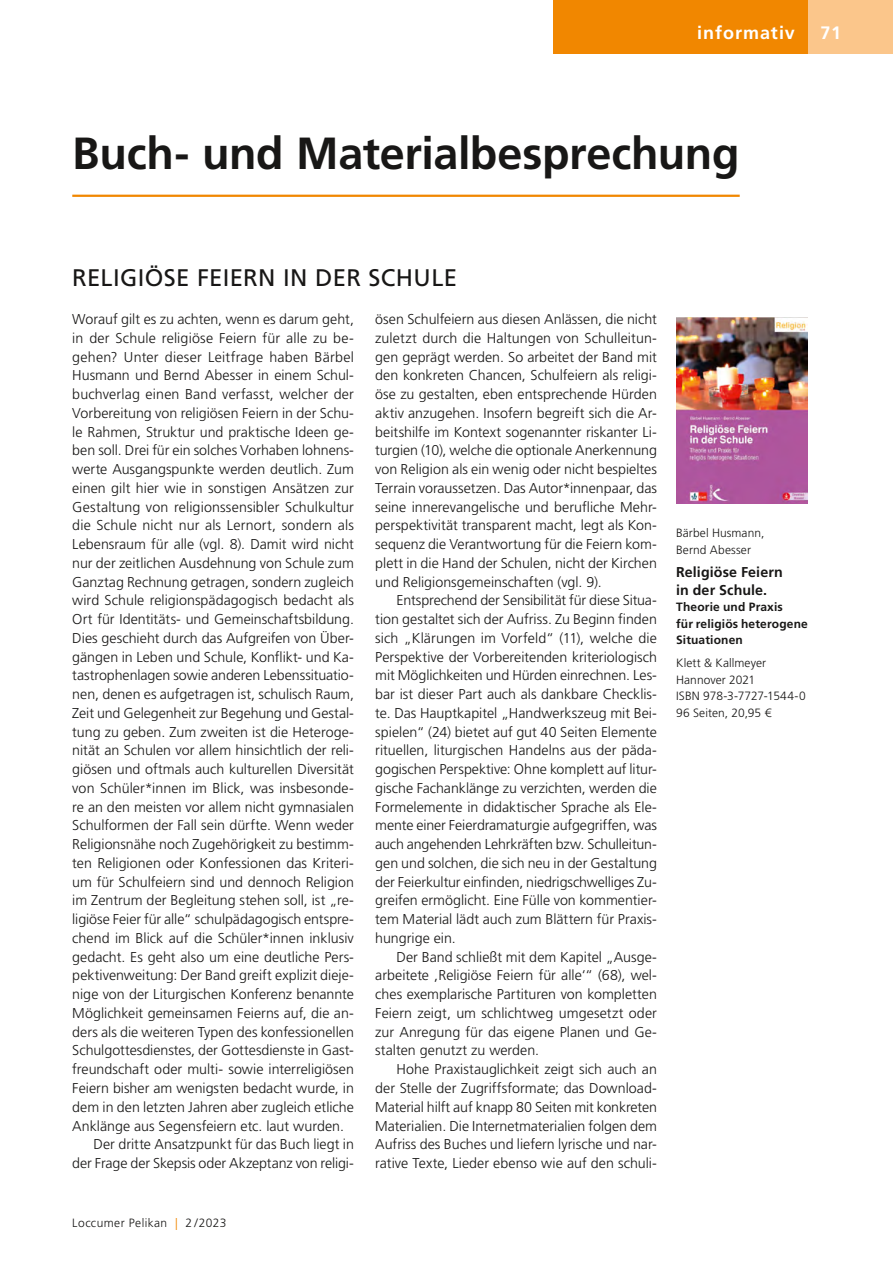
<style>
.page{position:relative;width:893px;height:1263px;background:#fff}
.page>*{position:absolute;margin:0;border:0;box-sizing:border-box;transform-origin:0 0}
.Head{font:700 45px "Frutiger LT Std";letter-spacing:-.005em;color:#181716}
.Head_Rezensionen{font:24px "Frutiger LT Std";letter-spacing:.015em;color:#181716}
.t1{font:700 18px "Frutiger LT Std";letter-spacing:.055em;color:#fff}
.Normal_ohne_Einzug{font:300 14.25px/18.8px "Frutiger LT Std";color:#181716;text-align:justify}
.Rez__Titel{font:700 14.25px/17.2px "Frutiger LT Std";letter-spacing:.01em;color:#181716}
.Rez__Autor_etc{font:300 12px/16.5px "Frutiger LT Std";letter-spacing:.01em;color:#181716}
.Rez__Titel-2{font:700 12px/16.5px "Frutiger LT Std";letter-spacing:.015em;color:#181716}
.Rez__Autor_etc-2{font:300 12px "Frutiger LT Std";letter-spacing:.035em;color:#181716}
.s1{color:#f18700}
</style>
<div class="page">
<div style="left:553px;top:0;width:259px;height:54px;background:#f18700"></div>
<div style="left:808px;top:0;width:85px;height:54px;background:#fbc68b"></div>
<hr style="left:72px;top:195px;width:668px;height:2px;background:#f18700">
<img style="left:676px;top:317px;width:132px;height:187px">
<p class="t1" style="left:697px;top:22px;width:99px">informativ</p>
<p class="t1" style="left:820px;top:22px;width:22px">71</p>
<p class="Head" style="left:72px;top:127px;width:669px">Buch- und Materialbesprechung</p>
<p class="Head_Rezensionen" style="left:72px;top:263px;width:386px">RELIGIÖSE FEIERN IN DER SCHULE</p>
<p class="Normal_ohne_Einzug" style="left:72px;top:310px;width:283px">Worauf gilt es zu achten, wenn es darum geht, in der Schule religiöse Feiern für alle zu be&shy;gehen? Unter dieser Leitfrage haben Bärbel Husmann und Bernd Abesser in einem Schul&shy;buchverlag einen Band verfasst, welcher der Vorbereitung von religiösen Feiern in der Schu&shy;le Rahmen, Struktur und praktische Ideen ge&shy;ben soll. Drei für ein solches Vorhaben lohnens&shy;werte Ausgangspunkte werden deutlich. Zum einen gilt hier wie in sonstigen Ansätzen zur Gestaltung von religionssensibler Schulkultur die Schule nicht nur als Lernort, sondern als Lebensraum für alle (vgl. 8). Damit wird nicht nur der zeitlichen Ausdehnung von Schule zum Ganztag Rechnung getragen, sondern zugleich wird Schule religionspädagogisch bedacht als Ort für Identitäts- und Gemeinschaftsbildung.<br>Dies geschieht durch das Aufgreifen von Über&shy;gängen in Leben und Schule, Konflikt- und Ka&shy;tastrophenlagen sowie anderen Lebenssituatio&shy;nen, denen es aufgetragen ist, schulisch Raum, Zeit und Gelegenheit zur Begehung und Gestal&shy;tung zu geben. Zum zweiten ist die Heteroge&shy;nität an Schulen vor allem hinsichtlich der reli&shy;giösen und oftmals auch kulturellen Diversität von Schüler*innen im Blick, was insbesonde&shy;re an den meisten vor allem nicht gymnasialen Schulformen der Fall sein dürfte. Wenn weder Religionsnähe noch Zugehörigkeit zu bestimm&shy;ten Religionen oder Konfessionen das Kriteri&shy;um für Schulfeiern sind und dennoch Religion im Zentrum der Begleitung stehen soll, ist „re&shy;ligiöse Feier für alle“ schulpädagogisch entspre&shy;chend im Blick auf die Schüler*innen inklusiv gedacht. Es geht also um eine deutliche Pers&shy;pektivenweitung: Der Band greift explizit dieje&shy;nige von der Liturgischen Konferenz benannte Möglichkeit gemeinsamen Feierns auf, die an&shy;ders als die weiteren Typen des konfessionellen Schulgottesdienstes, der Gottesdienste in Gast&shy;freundschaft oder multi- sowie interreligiösen Feiern bisher am wenigsten bedacht wurde, in dem in den letzten Jahren aber zugleich etliche Anklänge aus Segensfeiern etc. laut wurden.</p>
<p class="Normal_ohne_Einzug" style="left:72px;top:1135px;width:283px;text-align:right">Der dritte Ansatzpunkt für das Buch liegt in der Frage der Skepsis oder Akzeptanz von religi-</p>
<p class="Normal_ohne_Einzug" style="left:375px;top:310px;width:283px">ösen Schulfeiern aus diesen Anlässen, die nicht zuletzt durch die Haltungen von Schulleitun&shy;gen geprägt werden. So arbeitet der Band mit den konkreten Chancen, Schulfeiern als religi&shy;öse zu gestalten, eben entsprechende Hürden aktiv anzugehen. Insofern begreift sich die Ar&shy;beitshilfe im Kontext sogenannter riskanter Li&shy;turgien (10), welche die optionale Anerkennung von Religion als ein wenig oder nicht bespieltes Terrain voraussetzen. Das Autor*innenpaar, das seine innerevangelische und berufliche Mehr&shy;perspektivität transparent macht, legt als Kon&shy;sequenz die Verantwortung für die Feiern kom&shy;plett in die Hand der Schulen, nicht der Kirchen und Religionsgemeinschaften (vgl. 9).</p>
<p class="Normal_ohne_Einzug" style="left:375px;top:591px;width:283px;text-indent:21px">Entsprechend der Sensibilität für diese Situa&shy;tion gestaltet sich der Aufriss. Zu Beginn finden sich „Klärungen im Vorfeld“ (11), welche die Perspektive der Vorbereitenden kriteriologisch mit Möglichkeiten und Hürden einrechnen. Les&shy;bar ist dieser Part auch als dankbare Checklis&shy;te. Das Hauptkapitel „Handwerkszeug mit Bei&shy;spielen“ (24) bietet auf gut 40 Seiten Elemente rituellen, liturgischen Handelns aus der päda&shy;gogischen Perspektive: Ohne komplett auf litur&shy;gische Fachanklänge zu verzichten, werden die Formelemente in didaktischer Sprache als Ele&shy;mente einer Feierdramaturgie aufgegriffen, was auch angehenden Lehrkräften bzw. Schulleitun&shy;gen und solchen, die sich neu in der Gestaltung der Feierkultur einfinden, niedrigschwelliges Zu&shy;greifen ermöglicht. Eine Fülle von kommentier&shy;tem Material lädt auch zum Blättern für Praxis&shy;hungrige ein.</p>
<p class="Normal_ohne_Einzug" style="left:375px;top:948px;width:283px;text-indent:21px">Der Band schließt mit dem Kapitel „Ausge&shy;arbeitete ,Religiöse Feiern für alle‘“ (68), wel&shy;ches exemplarische Partituren von kompletten Feiern zeigt, um schlichtweg umgesetzt oder zur Anregung für das eigene Planen und Ge&shy;stalten genutzt zu werden.</p>
<p class="Normal_ohne_Einzug" style="left:375px;top:1060px;width:283px;text-indent:21px">Hohe Praxistauglichkeit zeigt sich auch an der Stelle der Zugriffsformate; das Download-Material hilft auf knapp 80 Seiten mit konkreten Materialien. Die Internetmaterialien folgen dem Aufriss des Buches und liefern lyrische und nar&shy;rative Texte, Lieder ebenso wie auf den schuli-</p>
<p class="Rez__Autor_etc-2" style="left:72px;top:1216px;width:156px">Loccumer Pelikan <span class="s1">|</span> 2 /2023</p>
<p class="Rez__Autor_etc" style="left:676px;top:525px;width:90px">Bärbel Husmann,</p>
<p class="Rez__Autor_etc" style="left:676px;top:541px;width:76px">Bernd Abesser</p>
<p class="Rez__Titel" style="left:676px;top:564px;width:108px">Religiöse Feiern in der Schule.</p>
<p class="Rez__Titel-2" style="left:676px;top:599px;width:133px">Theorie und Praxis<br>für religiös heterogene<br>Situationen</p>
<p class="Rez__Autor_etc" style="left:676px;top:655px;width:92px">Klett &amp; Kallmeyer<br>Hannover 2021</p>
<p class="Rez__Autor_etc" style="left:676px;top:688px;width:131px">ISBN 978-3-7727-1544-0</p>
<p class="Rez__Autor_etc" style="left:676px;top:704px;width:97px">96 Seiten, 20,95 €</p>
</div>
